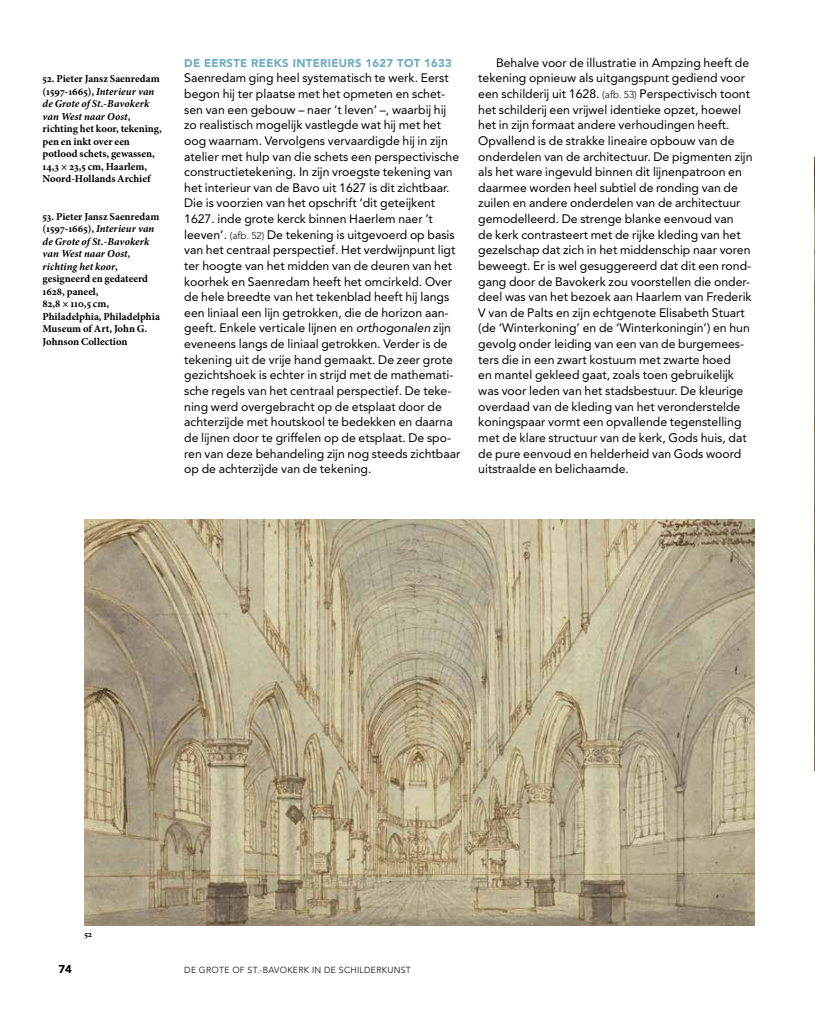
<style>
.page{position:relative;width:815px;height:1028px;background:#fff}
.page>*{position:absolute;margin:0;border:0;box-sizing:border-box;transform-origin:0 0}
.t1{font:12.25px/15.6px "Avenir LT Pro";color:#000}
.t2{font:900 11.25px "Avenir LT Pro";letter-spacing:.03em;color:#6eaac1}
.t3{font:900 11.25px "Avenir LT Pro";color:#000}
.t4{font:700 10.62px/12.5px "Minion Pro";color:#000}
.t5{font:300 8.75px "Avenir LT Pro";letter-spacing:.03em;color:#000}
.t6{font:700 8.75px "Minion Pro";color:#000}
.s1{font-style:italic}
.s2{font-weight:300;font-size:10px}
</style>
<div class="page">
<img style="left:84px;top:519px;width:671px;height:406px">
<img style="left:814px;top:157px;width:1px;height:613px">
<p class="t4" style="left:43px;top:72px;width:121px">52. Pieter Jansz Saenredam (1597-1665), <span class="s1">Interieur van de Grote of St.-Bavokerk van West naar Oost</span>, richting het koor, tekening, pen en inkt over een potlood schets, gewassen,<br>14,3 × 23,5 cm, Haarlem,<br>Noord-Hollands Archief</p>
<p class="t4" style="left:43px;top:210px;width:119px">53. Pieter Jansz Saenredam (1597-1665), <span class="s1">Interieur van de Grote of St.-Bavokerk van West naar Oost, richting het koor</span>, gesigneerd en gedateerd<br>1628, paneel,<br>82,8 × 110,5 cm,<br>Philadelphia, Philadelphia<br>Museum of Art, John G.<br>Johnson Collection</p>
<p class="t2" style="left:184px;top:56px;width:269px">DE EERSTE REEKS INTERIEURS 1627 TOT 1633</p>
<p class="t1" style="left:184px;top:70px;width:278px">Saenredam ging heel systematisch te werk. Eerst begon hij ter plaatse met het opmeten en schet&shy;sen van een gebouw – naer ’t leven’ –, waarbij hij zo realistisch mogelijk vastlegde wat hij met het oog waarnam. Vervolgens vervaardigde hij in zijn atelier met hulp van die schets een perspectivische constructietekening. In zijn vroegste tekening van het interieur van de Bavo uit 1627 is dit zichtbaar.<br>Die is voorzien van het opschrift ‘dit geteijkent 1627. inde grote kerck binnen Haerlem naer ’t leeven’. <span class="s2">(afb. 52)</span> De tekening is uitgevoerd op basis van het centraal perspectief. Het verdwijnpunt ligt ter hoogte van het midden van de deuren van het koorhek en Saenredam heeft het omcirkeld. Over de hele breedte van het tekenblad heeft hij langs een liniaal een lijn getrokken, die de horizon aan&shy;geeft. Enkele verticale lijnen en <span class="s1">orthogonalen</span> zijn eveneens langs de liniaal getrokken. Verder is de tekening uit de vrije hand gemaakt. De zeer grote gezichtshoek is echter in strijd met de mathemati&shy;sche regels van het centraal perspectief. De teke&shy;ning werd overgebracht op de etsplaat door de achterzijde met houtskool te bedekken en daarna de lijnen door te griffelen op de etsplaat. De spo&shy;ren van deze behandeling zijn nog steeds zichtbaar op de achterzijde van de tekening.</p>
<p class="t1" style="left:478px;top:55px;width:276px;text-indent:18px">Behalve voor de illustratie in Ampzing heeft de tekening opnieuw als uitgangspunt gediend voor een schilderij uit 1628. <span class="s2">(afb. 53)</span> Perspectivisch toont het schilderij een vrijwel identieke opzet, hoewel het in zijn formaat andere verhoudingen heeft.<br>Opvallend is de strakke lineaire opbouw van de onderdelen van de architectuur. De pigmenten zijn als het ware ingevuld binnen dit lijnenpatroon en daarmee worden heel subtiel de ronding van de zuilen en andere onderdelen van de architectuur gemodelleerd. De strenge blanke eenvoud van<br>de kerk contrasteert met de rijke kleding van het gezelschap dat zich in het middenschip naar voren beweegt. Er is wel gesuggereerd dat dit een rond&shy;gang door de Bavokerk zou voorstellen die onder&shy;deel was van het bezoek aan Haarlem van Frederik V van de Palts en zijn echtgenote Elisabeth Stuart (de ‘Winterkoning’ en de ‘Winterkoningin’) en hun gevolg onder leiding van een van de burgemees&shy;ters die in een zwart kostuum met zwarte hoed<br>en mantel gekleed gaat, zoals toen gebruikelijk was voor leden van het stadsbestuur. De kleurige overdaad van de kleding van het veronderstelde koningspaar vormt een opvallende tegenstelling met de klare structuur van de kerk, Gods huis, dat de pure eenvoud en helderheid van Gods woord uitstraalde en belichaamde.</p>
<p class="t6" style="left:84px;top:927px;width:9px">52</p>
<p class="t3" style="left:58px;top:962px;width:15px">74</p>
<p class="t5" style="left:184px;top:965px;width:228px">DE GROTE OF ST.-BAVOKERK IN DE SCHILDERKUNST</p>
</div>
